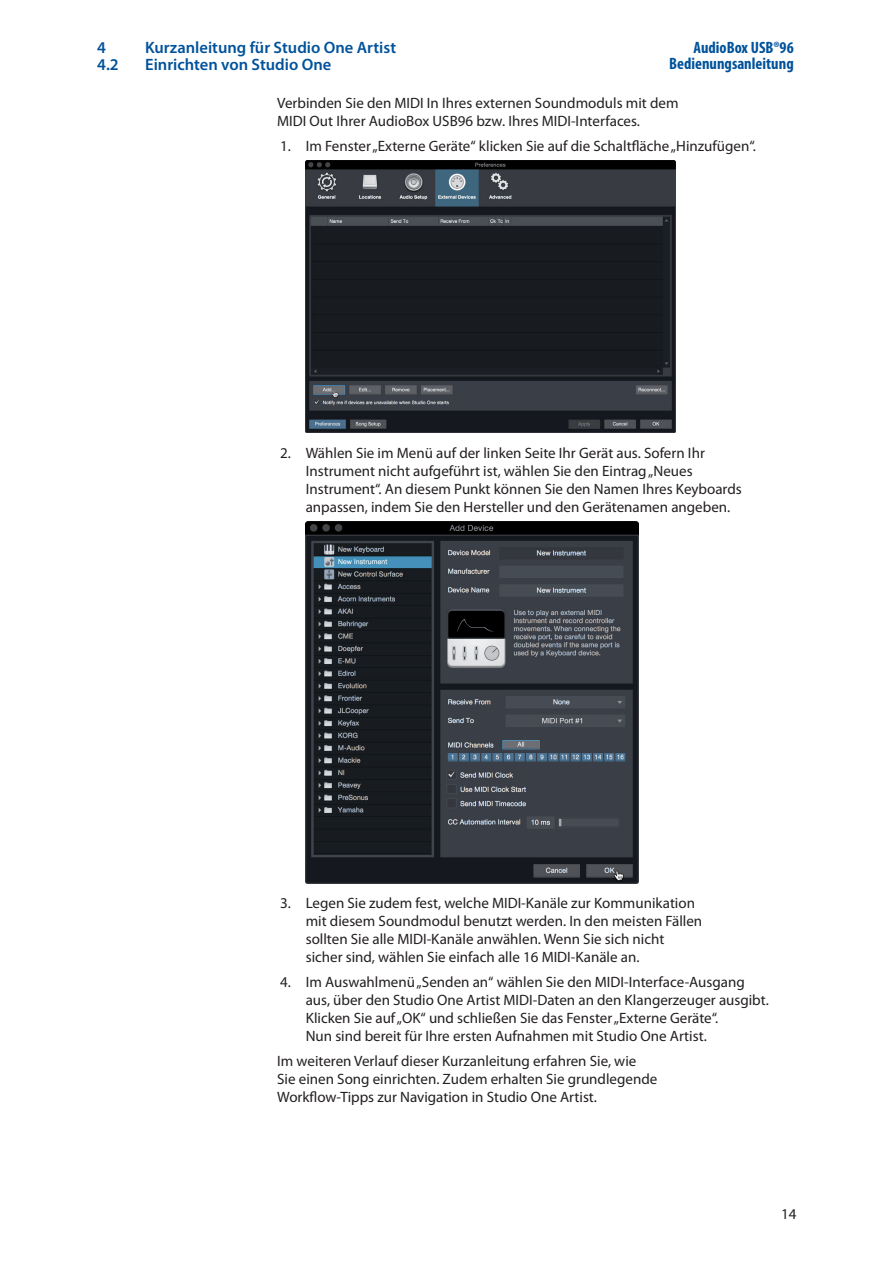
<style>
.page{position:relative;width:893px;height:1263px;background:#fff}
.page>*{position:absolute;margin:0;border:0;box-sizing:border-box;transform-origin:0 0}
.t1{font:600 16.5px "Myriad Pro";color:#01529b}
.t2{font:700 condensed 16.5px/16.5px "Myriad Pro";color:#01529b;text-align:right}
.t3{font:15px/18px "Myriad Pro";color:#231f20}
</style>
<div class="page">
<img style="left:306px;top:161px;width:369px;height:272px">
<img style="left:306px;top:521px;width:333px;height:362px">
<p class="t2" style="left:669px;top:39px;width:126px">AudioBox USB®96<br>Bedienungsanleitung</p>
<p class="t3" style="left:277px;top:95px;width:403px">Verbinden Sie den MIDI In Ihres externen Soundmoduls mit dem<br>MIDI Out Ihrer AudioBox USB96 bzw. Ihres MIDI-Interfaces.</p>
<p class="t3" style="left:280px;top:137px;width:477px">1. Im Fenster „Externe Geräte“ klicken Sie auf die Schaltfläche „Hinzufügen“.</p>
<p class="t1" style="left:97px;top:39px;width:10px">4</p>
<p class="t1" style="left:145px;top:39px;width:252px">Kurzanleitung für Studio One Artist</p>
<p class="t1" style="left:97px;top:55px;width:23px">4.2</p>
<p class="t1" style="left:145px;top:55px;width:188px">Einrichten von Studio One</p>
<p class="t3" style="left:306px;top:444px;width:438px;text-indent:-26px">2. Wählen Sie im Menü auf der linken Seite Ihr Gerät aus. Sofern Ihr Instrument nicht aufgeführt ist, wählen Sie den Eintrag „Neues Instrument“. An diesem Punkt können Sie den Namen Ihres Keyboards anpassen, indem Sie den Hersteller und den Gerätenamen angeben.</p>
<p class="t3" style="left:306px;top:894px;width:398px;text-indent:-26px">3. Legen Sie zudem fest, welche MIDI-Kanäle zur Kommunikation mit diesem Soundmodul benutzt werden. In den meisten Fällen sollten Sie alle MIDI-Kanäle anwählen. Wenn Sie sich nicht sicher sind, wählen Sie einfach alle 16 MIDI-Kanäle an.</p>
<p class="t3" style="left:306px;top:973px;width:465px;text-indent:-26px">4. Im Auswahlmenü „Senden an“ wählen Sie den MIDI-Interface-Ausgang aus, über den Studio One Artist MIDI-Daten an den Klangerzeuger ausgibt.<br>Klicken Sie auf „OK“ und schließen Sie das Fenster „Externe Geräte“.<br>Nun sind bereit für Ihre ersten Aufnahmen mit Studio One Artist.</p>
<p class="t3" style="left:277px;top:1052px;width:382px">Im weiteren Verlauf dieser Kurzanleitung erfahren Sie, wie<br>Sie einen Song einrichten. Zudem erhalten Sie grundlegende<br>Workflow-Tipps zur Navigation in Studio One Artist.</p>
<p class="t3" style="left:781px;top:1205px;width:17px">14</p>
</div>
